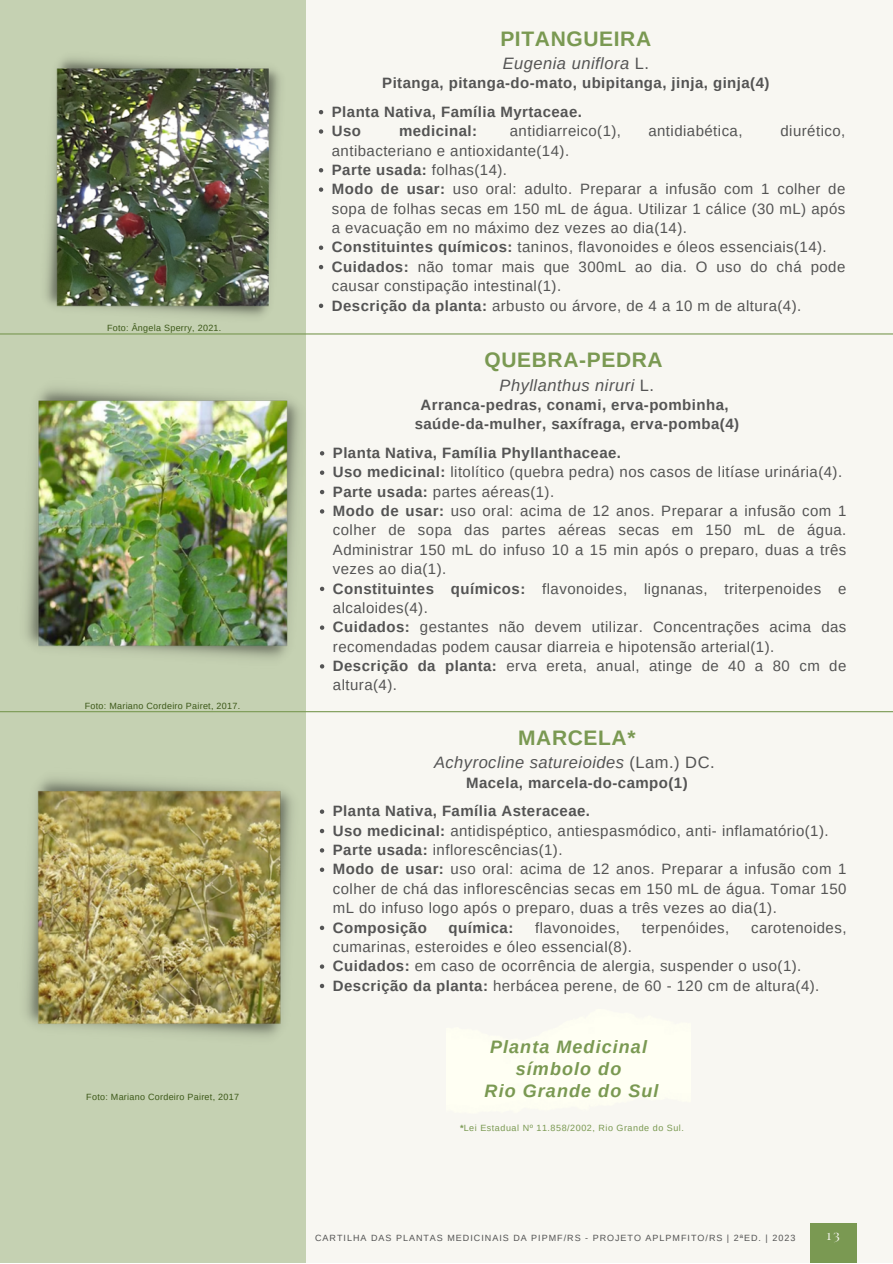
<style>
.page{position:relative;width:893px;height:1264px;background:#fff}
.page>*{position:absolute;margin:0;border:0;box-sizing:border-box;transform-origin:0 0}
.t1{font:700 21px "Arimo";letter-spacing:.03em;color:#7a9952}
.t2{font:italic 700 18px "Arimo";letter-spacing:.06em;color:#7a9952}
.t3{font:italic 16.5px "Arimo";letter-spacing:.03em;color:#545454}
.t4{font:15px/19.4px "Arimo";letter-spacing:.03em;color:#545454}
.t5{font:700 15px "Arimo";letter-spacing:.03em;color:#545454}
.t6{font:500 15px "Cormorant SC";color:#f8f7f2}
.t7{font:9px "Arimo";letter-spacing:.03em;color:#3d5919}
.t8{font:9px "Arimo";letter-spacing:.11em;color:#545454}
.t9{font:9px "Arimo";letter-spacing:.06em;color:#7a9952}
.s1{font-style:normal}
.s2{font-weight:400}
.s3{font-weight:700}
.s4{font-weight:700;font-style:italic}
</style>
<div class="page">
<div style="left:0;top:0;width:892px;height:1262px;background:#f8f7f2"></div>
<div style="left:0;top:0;width:306px;height:1262px;background:#c5d1b2"></div>
<hr style="left:0;top:333px;width:892px;height:1px;background:#7a9952">
<hr style="left:0;top:711px;width:892px;height:1px;background:#7a9952">
<img style="left:26px;top:778px;width:267px;height:259px">
<svg style="left:320px;top:451px;width:4px;height:4px"></svg>
<svg style="left:320px;top:470px;width:4px;height:5px"></svg>
<svg style="left:320px;top:490px;width:4px;height:4px"></svg>
<svg style="left:320px;top:509px;width:4px;height:4px"></svg>
<svg style="left:320px;top:586px;width:4px;height:5px"></svg>
<svg style="left:320px;top:625px;width:4px;height:5px"></svg>
<svg style="left:320px;top:664px;width:4px;height:4px"></svg>
<img style="left:26px;top:388px;width:274px;height:271px">
<img style="left:45px;top:58px;width:235px;height:259px">
<svg style="left:320px;top:809px;width:4px;height:4px"></svg>
<svg style="left:320px;top:828px;width:4px;height:5px"></svg>
<svg style="left:320px;top:848px;width:4px;height:4px"></svg>
<svg style="left:320px;top:867px;width:4px;height:5px"></svg>
<svg style="left:320px;top:925px;width:4px;height:5px"></svg>
<svg style="left:320px;top:964px;width:4px;height:4px"></svg>
<svg style="left:320px;top:983px;width:4px;height:5px"></svg>
<svg style="left:319px;top:110px;width:4px;height:4px"></svg>
<svg style="left:319px;top:129px;width:4px;height:5px"></svg>
<svg style="left:319px;top:168px;width:4px;height:4px"></svg>
<svg style="left:319px;top:187px;width:4px;height:5px"></svg>
<svg style="left:319px;top:245px;width:4px;height:5px"></svg>
<svg style="left:319px;top:265px;width:4px;height:4px"></svg>
<svg style="left:319px;top:303px;width:4px;height:5px"></svg>
<div style="left:810px;top:1223px;width:46px;height:39px;background:#7a9952"></div>
<p class="t7" style="left:107px;top:323px;width:116px">Foto: Ângela Sperry, 2021.</p>
<p class="t7" style="left:85px;top:700px;width:157px">Foto: Mariano Cordeiro Pairet, 2017.</p>
<p class="t7" style="left:86px;top:1092px;width:154px">Foto: Mariano Cordeiro Pairet, 2017</p>
<p class="t1" style="left:500px;top:27px;width:152px">PITANGUEIRA</p>
<p class="t3" style="left:502px;top:54px;width:148px">Eugenia uniflora <span class="s1">L.</span></p>
<p class="t5" style="left:382px;top:74px;width:389px">Pitanga, pitanga-do-mato, ubipitanga, jinja, ginja(4)</p>
<p class="t5" style="left:332px;top:103px;width:251px">Planta Nativa, Família Myrtaceae.</p>
<p class="t5" style="left:332px;top:123px;width:31px">Uso</p>
<p class="t5" style="left:399px;top:123px;width:80px">medicinal:</p>
<p class="t4" style="left:510px;top:121px;width:113px">antidiarreico(1),</p>
<p class="t4" style="left:648px;top:121px;width:96px">antidiabética,</p>
<p class="t4" style="left:780px;top:121px;width:66px">diurético,</p>
<p class="t4" style="left:332px;top:141px;width:239px">antibacteriano e antioxidante(14).</p>
<p class="t5" style="left:332px;top:161px;width:177px">Parte usada: <span class="s2">folhas(14).</span></p>
<p class="t4" style="left:332px;top:179px;width:515px;text-align:justify"><span class="s3">Modo de usar:</span> uso oral: adulto. Preparar a infusão com 1 colher de sopa de folhas secas em 150 mL de água. Utilizar 1 cálice (30 mL) após a evacuação em no máximo dez vezes ao dia(14).</p>
<p class="t4" style="left:332px;top:237px;width:496px"><span class="s3">Constituintes químicos:</span> taninos, flavonoides e óleos essenciais(14).</p>
<p class="t4" style="left:332px;top:257px;width:515px"><span class="s3">Cuidados:</span> não tomar mais que 300mL ao dia. O uso do chá pode causar constipação intestinal(1).</p>
<p class="t4" style="left:332px;top:295px;width:471px"><span class="s3">Descrição da planta:</span> arbusto ou árvore, de 4 a 10 m de altura(4).</p>
<p class="t1" style="left:484px;top:348px;width:180px">QUEBRA-PEDRA</p>
<p class="t3" style="left:499px;top:375px;width:156px">Phyllanthus niruri <span class="s1">L.</span></p>
<p class="t5" style="left:420px;top:396px;width:309px">Arranca-pedras, conami, erva-pombinha,</p>
<p class="t5" style="left:414px;top:415px;width:326px">saúde-da-mulher, saxífraga, erva-pomba(4)</p>
<p class="t5" style="left:333px;top:444px;width:290px">Planta Nativa, Família Phyllanthaceae.</p>
<p class="t4" style="left:333px;top:462px;width:510px"><span class="s3">Uso medicinal:</span> litolítico (quebra pedra) nos casos de litíase urinária(4).</p>
<p class="t4" style="left:333px;top:482px;width:223px"><span class="s3">Parte usada:</span> partes aéreas(1).</p>
<p class="t4" style="left:333px;top:501px;width:515px;text-align:justify"><span class="s3">Modo de usar:</span> uso oral: acima de 12 anos. Preparar a infusão com 1 colher de sopa das partes aéreas secas em 150 mL de água.<br>Administrar 150 mL do infuso 10 a 15 min após o preparo, duas a três vezes ao dia(1).</p>
<p class="t4" style="left:333px;top:578px;width:515px"><span class="s3">Constituintes químicos:</span> flavonoides, lignanas, triterpenoides e alcaloides(4).</p>
<p class="t4" style="left:333px;top:617px;width:515px"><span class="s3">Cuidados:</span> gestantes não devem utilizar. Concentrações acima das recomendadas podem causar diarreia e hipotensão arterial(1).</p>
<p class="t4" style="left:333px;top:656px;width:515px"><span class="s3">Descrição da planta:</span> erva ereta, anual, atinge de 40 a 80 cm de altura(4).</p>
<p class="t1" style="left:518px;top:726px;width:119px">MARCELA*</p>
<p class="t3" style="left:434px;top:753px;width:282px">Achyrocline satureioides <span class="s1">(Lam.) DC.</span></p>
<p class="t5" style="left:466px;top:774px;width:223px">Macela, marcela-do-campo(1)</p>
<p class="t5" style="left:333px;top:802px;width:259px">Planta Nativa, Família Asteraceae.</p>
<p class="t4" style="left:333px;top:820px;width:497px"><span class="s3">Uso medicinal:</span> antidispéptico, antiespasmódico, anti- inflamatório(1).</p>
<p class="t4" style="left:333px;top:840px;width:231px"><span class="s3">Parte usada:</span> inflorescências(1).</p>
<p class="t4" style="left:333px;top:859px;width:515px;text-align:justify"><span class="s3">Modo de usar:</span> uso oral: acima de 12 anos. Preparar a infusão com 1 colher de chá das inflorescências secas em 150 mL de água. Tomar 150 mL do infuso logo após o preparo, duas a três vezes ao dia(1).</p>
<p class="t5" style="left:333px;top:919px;width:95px">Composição</p>
<p class="t5" style="left:448px;top:919px;width:66px">química:</p>
<p class="t4" style="left:535px;top:917px;width:86px">flavonoides,</p>
<p class="t4" style="left:642px;top:917px;width:89px">terpenóides,</p>
<p class="t4" style="left:751px;top:917px;width:97px">carotenoides,</p>
<p class="t4" style="left:333px;top:937px;width:300px">cumarinas, esteroides e óleo essencial(8).</p>
<p class="t4" style="left:333px;top:956px;width:470px"><span class="s3">Cuidados:</span> em caso de ocorrência de alergia, suspender o uso(1).</p>
<p class="t4" style="left:333px;top:975px;width:488px"><span class="s3">Descrição da planta:</span> herbácea perene, de 60 - 120 cm de altura(4).</p>
<p class="t2" style="left:490px;top:1036px;width:158px">Planta Medicinal</p>
<p class="t2" style="left:515px;top:1058px;width:107px">símbolo do</p>
<p class="t2" style="left:484px;top:1081px;width:175px">Rio Grande do Sul</p>
<p class="t9" style="left:459px;top:1122px;width:226px"><span class="s4">*</span>Lei Estadual Nº 11.858/2002, Rio Grande do Sul.</p>
<p class="t8" style="left:315px;top:1232px;width:481px">CARTILHA DAS PLANTAS MEDICINAIS DA PIPMF/RS - PROJETO APLPMFITO/RS | 2ªED. | 2023</p>
<p class="t6" style="left:826px;top:1225px;width:15px">13</p>
</div>
